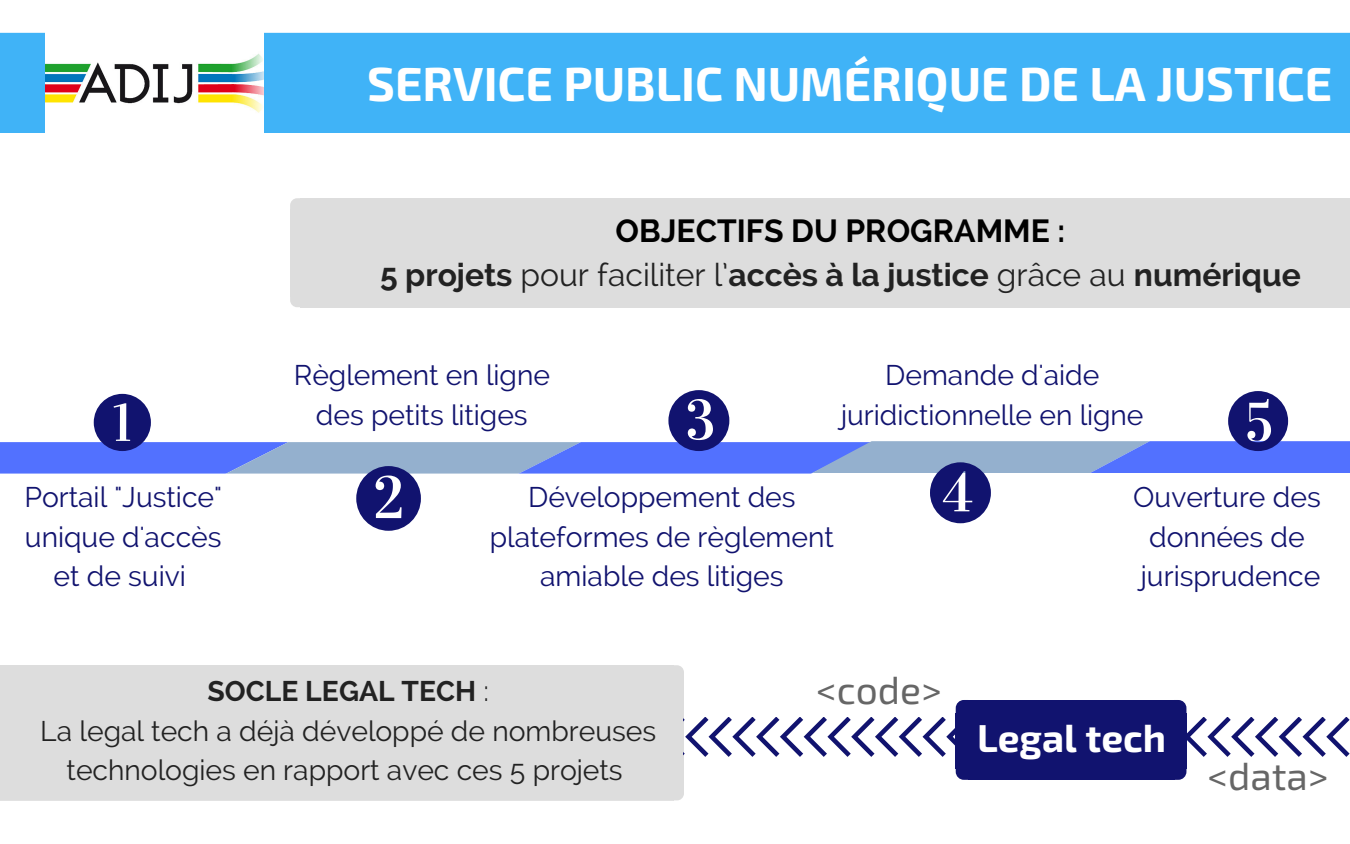
<style>
.page{position:relative;width:1350px;height:844px;background:#fff}
.page>*{position:absolute;margin:0;border:0;box-sizing:border-box;transform-origin:0 0}
.t1{font:700 47.75px "Exo 2";color:#fff}
.t2{font:38.88px "Exo 2";color:#666}
.t3{font:700 38.88px "Exo 2";color:#fff}
.t4{font:700 31.88px/44px "Raleway";color:#222;text-align:center}
.t5{font:28.25px/39.4px "Raleway";color:#11136f;text-align:center}
.t6{font:28.25px/39.4px "Raleway";color:#222;text-align:center}
.s1{color:#000}
.s2{font-weight:400}
.s3{font-weight:700}
</style>
<div class="page">
<div style="left:0;top:33px;width:1350px;height:100px;background:#40b3f7"></div>
<div style="left:301px;top:209px;width:1049px;height:88px;background:#ddd"></div>
<div style="left:301px;top:198px;width:1049px;height:12px;background:#ddd"></div>
<svg style="left:290px;top:198px;width:11px;height:11px"></svg>
<div style="left:290px;top:209px;width:11px;height:88px;background:#ddd"></div>
<div style="left:301px;top:297px;width:1049px;height:10px;background:#ddd"></div>
<svg style="left:290px;top:297px;width:11px;height:10px"></svg>
<svg style="left:673px;top:665px;width:11px;height:11px"></svg>
<div style="left:673px;top:676px;width:11px;height:114px;background:#ddd"></div>
<div style="left:0;top:677px;width:673px;height:113px;background:#ddd"></div>
<div style="left:0;top:665px;width:673px;height:12px;background:#ddd"></div>
<div style="left:0;top:790px;width:673px;height:10px;background:#ddd"></div>
<svg style="left:673px;top:790px;width:11px;height:10px"></svg>
<div style="left:1174px;top:713px;width:12px;height:55px;background:#11136f"></div>
<div style="left:968px;top:713px;width:206px;height:55px;background:#11136f"></div>
<div style="left:956px;top:713px;width:12px;height:55px;background:#11136f"></div>
<div style="left:968px;top:768px;width:206px;height:12px;background:#11136f"></div>
<svg style="left:956px;top:768px;width:12px;height:12px"></svg>
<svg style="left:1174px;top:768px;width:12px;height:12px"></svg>
<svg style="left:684px;top:700px;width:666px;height:57px"></svg>
<img style="left:46px;top:33px;width:217px;height:100px">
<svg style="left:0;top:390px;width:1350px;height:141px"></svg>
<h1 class="t1" style="left:367px;top:53px;width:966px">SERVICE PUBLIC NUMÉRIQUE DE LA JUSTICE</h1>
<p class="t4" style="left:380px;top:209px;width:922px"><span class="s1">OBJECTIFS DU PROGRAMME :<br></span>5 projets <span class="s2">pour faciliter l’</span>accès à la justice <span class="s2">grâce au</span> numérique</p>
<p class="t5" style="left:24px;top:478px;width:199px">Portail "Justice" unique d'accès et de suivi</p>
<p class="t5" style="left:294px;top:356px;width:258px">Règlement en ligne des petits litiges</p>
<p class="t5" style="left:841px;top:356px;width:304px">Demande d'aide juridictionnelle en ligne</p>
<p class="t5" style="left:490px;top:478px;width:346px">Développement des plateformes de règlement amiable des litiges</p>
<p class="t5" style="left:1133px;top:478px;width:189px;text-align:left">Ouverture des données de jurisprudence</p>
<p class="t6" style="left:40px;top:672px;width:618px"><span class="s3">SOCLE LEGAL TECH</span> :<br>La legal tech a déjà développé de nombreuses technologies en rapport avec ces 5 projets</p>
<h2 class="t2" style="left:816px;top:665px;width:127px">&lt;code&gt;</h2>
<h2 class="t3" style="left:977px;top:713px;width:190px">Legal tech</h2>
<h2 class="t2" style="left:1207px;top:751px;width:123px">&lt;data&gt;</h2>
</div>
